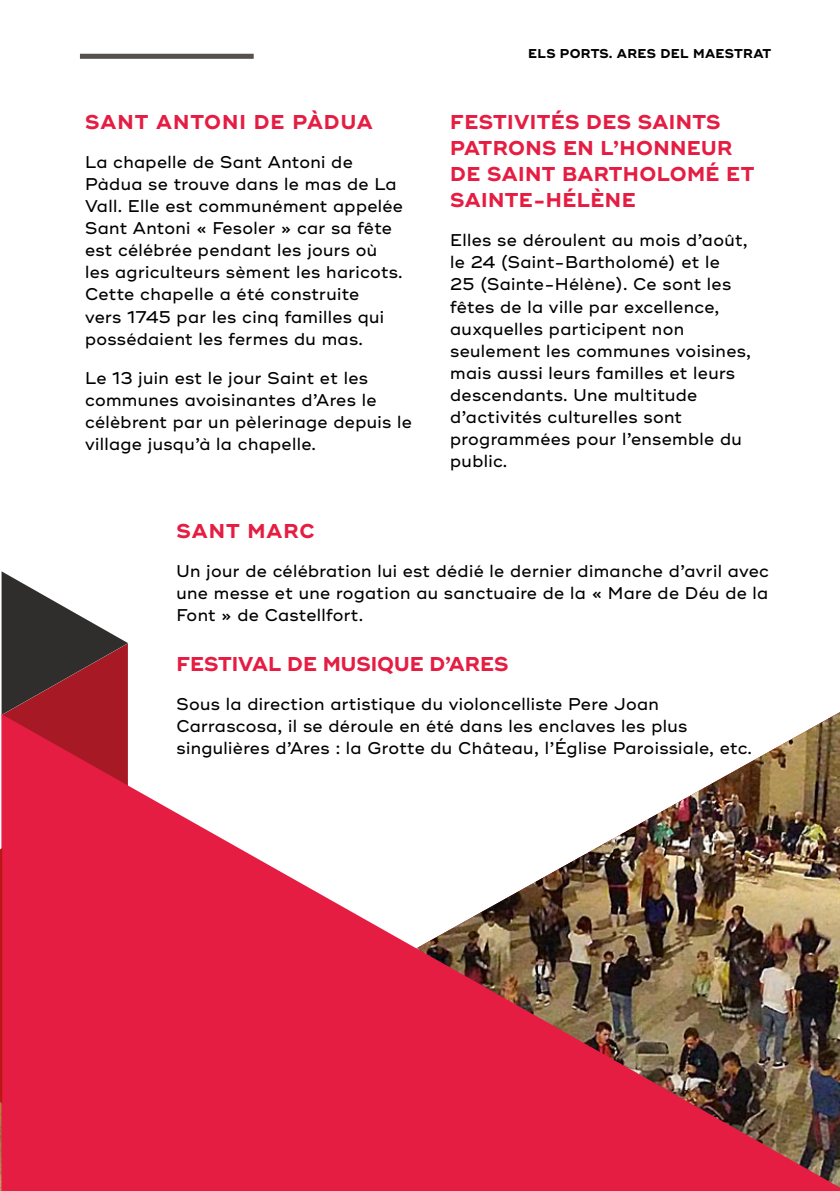
<style>
.page{position:relative;width:840px;height:1191px;background:#fff}
.page>*{position:absolute;margin:0;border:0;box-sizing:border-box;transform-origin:0 0}
.t1{font:700 20px/26px "Ridley Grotesk";letter-spacing:.02em;color:#e61d43}
.t2{font:700 20px "Ridley Grotesk";letter-spacing:.05em;color:#e61d43}
.t3{font:700 20px "Ridley Grotesk";color:#e61d43}
.t4{font:500 17px/22px "Ridley Grotesk";letter-spacing:.02em;color:#000}
.t5{font:700 12.8px "Ridley Grotesk";letter-spacing:.025em;color:#000}
</style>
<div class="page">
<img style="left:0;top:1103px;width:1px;height:88px">
<svg style="left:1px;top:571px;width:127px;height:143px"></svg>
<img style="left:1px;top:714px;width:838px;height:477px">
<svg style="left:0;top:848px;width:2px;height:255px"></svg>
<div style="left:80px;top:54px;width:173px;height:5px;background:#55514f"></div>
<p class="t2" style="left:85px;top:110px;width:289px">SANT ANTONI DE PÀDUA</p>
<p class="t4" style="left:85px;top:152px;width:319px">La chapelle de Sant Antoni de<br>Pàdua se trouve dans le mas de La<br>Vall. Elle est communément appelée<br>Sant Antoni « Fesoler » car sa fête est célébrée pendant les jours où les agriculteurs sèment les haricots.<br>Cette chapelle a été construite<br>vers 1745 par les cinq familles qui possédaient les fermes du mas.</p>
<p class="t4" style="left:85px;top:367px;width:328px">Le 13 juin est le jour Saint et les communes avoisinantes d’Ares le célèbrent par un pèlerinage depuis le village jusqu’à la chapelle.</p>
<p class="t5" style="left:528px;top:46px;width:244px">ELS PORTS. ARES DEL MAESTRAT</p>
<p class="t1" style="left:450px;top:110px;width:305px">FESTIVITÉS DES SAINTS<br>PATRONS EN L’HONNEUR<br>DE SAINT BARTHOLOMÉ ET<br>SAINTE-HÉLÈNE</p>
<p class="t4" style="left:450px;top:230px;width:302px">Elles se déroulent au mois d’août, le 24 (Saint-Bartholomé) et le<br>25 (Sainte-Hélène). Ce sont les fêtes de la ville par excellence, auxquelles participent non seulement les communes voisines, mais aussi leurs familles et leurs descendants. Une multitude d’activités culturelles sont programmées pour l’ensemble du public.</p>
<p class="t2" style="left:176px;top:519px;width:140px">SANT MARC</p>
<p class="t4" style="left:176px;top:560px;width:594px;text-align:justify">Un jour de célébration lui est dédié le dernier dimanche d’avril avec une messe et une rogation au sanctuaire de la « Mare de Déu de la Font » de Castellfort.</p>
<p class="t3" style="left:176px;top:652px;width:333px">FESTIVAL DE MUSIQUE D’ARES</p>
<p class="t4" style="left:176px;top:693px;width:577px">Sous la direction artistique du violoncelliste Pere Joan<br>Carrascosa, il se déroule en été dans les enclaves les plus singulières d’Ares : la Grotte du Château, l’Église Paroissiale, etc.</p>
</div>
